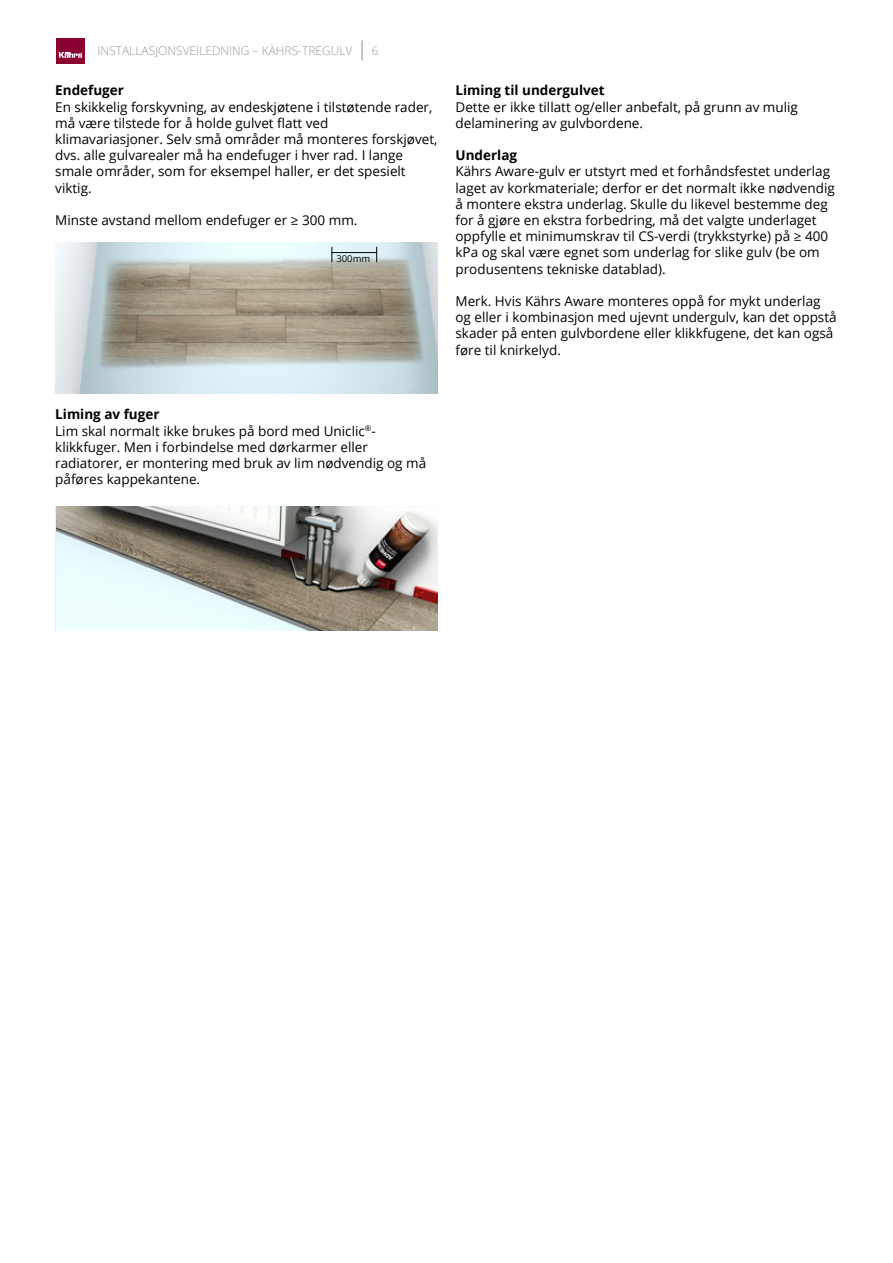
<style>
.page{position:relative;width:893px;height:1263px;background:#fff}
.page>*{position:absolute;margin:0;border:0;box-sizing:border-box;transform-origin:0 0}
.t1{font:13.5px/16.2px "Open Sans";color:#000}
.t2{font:700 13.5px "Open Sans";color:#000}
.t3{font:300 12px "Open Sans";color:#989898}
.t4{font:9.45px "Open Sans";color:#000}
.s1{font-weight:700}
</style>
<div class="page">
<svg style="left:362px;top:40px;width:1px;height:20px"></svg>
<div style="left:56px;top:38px;width:29px;height:25px;background:#8a0032"></div>
<svg style="left:59px;top:52px;width:24px;height:6px"></svg>
<img style="left:55px;top:242px;width:382px;height:151px">
<hr style="left:331px;top:252px;width:46px;height:1px;background:#000">
<svg style="left:376px;top:247px;width:1px;height:15px"></svg>
<svg style="left:331px;top:247px;width:1px;height:15px"></svg>
<img style="left:56px;top:506px;width:381px;height:124px">
<p class="t3" style="left:98px;top:43px;width:256px">INSTALLASJONSVEILEDNING – KÄHRS-TREGULV</p>
<p class="t3" style="left:372px;top:43px;width:8px">6</p>
<p class="t2" style="left:55px;top:81px;width:70px">Endefuger</p>
<p class="t1" style="left:55px;top:98px;width:384px">En skikkelig forskyvning, av endeskjøtene i tilstøtende rader, må være tilstede for å holde gulvet flatt ved klimavariasjoner. Selv små områder må monteres forskjøvet, dvs. alle gulvarealer må ha endefuger i hver rad. I lange smale områder, som for eksempel haller, er det spesielt viktig.</p>
<p class="t1" style="left:55px;top:212px;width:304px">Minste avstand mellom endefuger er ≥ 300 mm.</p>
<p class="t4" style="left:336px;top:252px;width:35px">300mm</p>
<p class="t2" style="left:455px;top:81px;width:151px">Liming til undergulvet</p>
<p class="t1" style="left:455px;top:98px;width:344px">Dette er ikke tillatt og/eller anbefalt, på grunn av mulig delaminering av gulvbordene.</p>
<p class="t2" style="left:455px;top:146px;width:63px">Underlag</p>
<p class="t1" style="left:455px;top:163px;width:381px">Kährs Aware-gulv er utstyrt med et forhåndsfestet underlag laget av korkmateriale; derfor er det normalt ikke nødvendig å montere ekstra underlag. Skulle du likevel bestemme deg for å gjøre en ekstra forbedring, må det valgte underlaget oppfylle et minimumskrav til CS-verdi (trykkstyrke) på ≥ 400 kPa og skal være egnet som underlag for slike gulv (be om produsentens tekniske datablad).</p>
<p class="t1" style="left:455px;top:293px;width:383px">Merk. Hvis Kährs Aware monteres oppå for mykt underlag og eller i kombinasjon med ujevnt undergulv, kan det oppstå skader på enten gulvbordene eller klikkfugene, det kan også føre til knirkelyd.</p>
<p class="t1" style="left:55px;top:406px;width:372px"><span class="s1">Liming av fuger<br></span>Lim skal normalt ikke brukes på bord med Uniclic<sup>®</sup>- klikkfuger. Men i forbindelse med dørkarmer eller radiatorer, er montering med bruk av lim nødvendig og må påføres kappekantene.</p>
</div>
